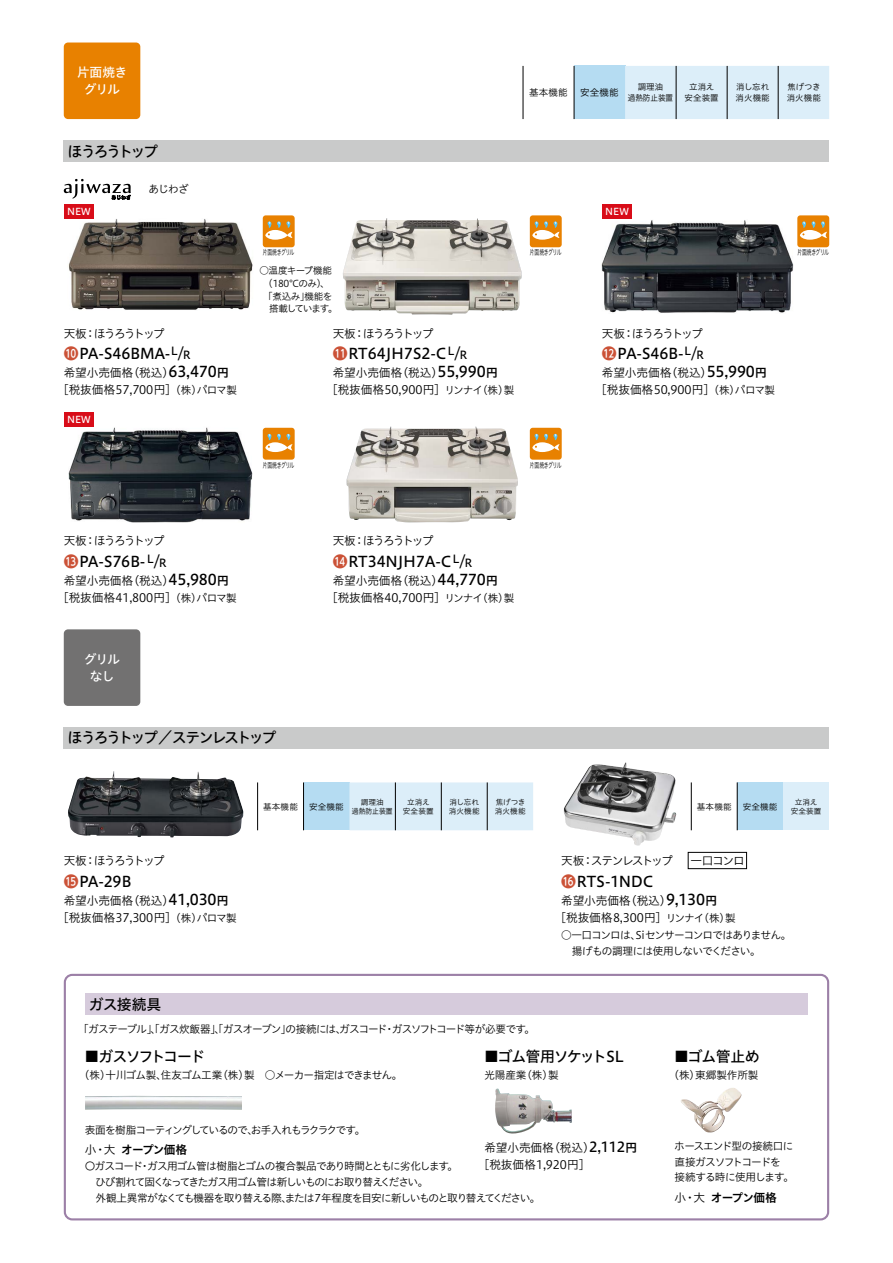
<style>
.page{position:relative;width:893px;height:1263px;background:#fff}
.page>*{position:absolute;margin:0;border:0;box-sizing:border-box;transform-origin:0 0}
.t1{font:14.85px "Hiragino UD Sans Std N W5";letter-spacing:-.04em;color:#000}
.t2{font:14.85px "Hiragino UD Sans Std N W5";letter-spacing:-.015em;color:#000}
.t3{font:14.85px "Hiragino UD Sans Std N W5";letter-spacing:-.15em;color:#000}
.t4{font:14.85px "Hiragino UD Sans Std N W5";letter-spacing:-.085em;color:#000}
.t5{font:14.85px "Hiragino UD Sans Std N W5";letter-spacing:-.14em;color:#000}
.t6{font:12.75px/17px "Hiragino UD Sans Std N W5";letter-spacing:-.075em;color:#fff;text-align:center}
.t7{font:11.7px/17px "Hiragino UD Sans Std N W3";letter-spacing:-.01em;color:#000;text-align:center}
.t8{font:11.7px "Hiragino UD Sans Std N W3";letter-spacing:-.15em;color:#000}
.t9{font:11.7px "Hiragino UD Sans Std N W6";letter-spacing:-.065em;color:#000}
.t10{font:11.7px "Hiragino UD Sans Std N W3";letter-spacing:-.14em;color:#000}
.t11{font:10.65px/15.9px "Hiragino UD Sans Std N W3";letter-spacing:-.085em;color:#000}
.t12{font:10.65px/15.9px "Hiragino UD Sans Std N W3";letter-spacing:-.065em;color:#000}
.t13{font:9.6px/12.8px "Hiragino UD Sans Std N W3";letter-spacing:-.06em;color:#000}
.t14{font:9.6px "Hiragino UD Sans Std N W5";color:#fff}
.t15{font:9.6px "Hiragino UD Sans Std N W3";letter-spacing:-.025em;color:#000}
.t16{font:8.55px/10.6px "Hiragino UD Sans Std N W3";letter-spacing:.01em;color:#000}
.t17{font:8.55px/10.6px "Hiragino UD Sans Std N W3";letter-spacing:-.01em;color:#000;text-align:center}
.t18{font:7.65px/9.6px "Hiragino UD Sans Std N W3";letter-spacing:-.005em;color:#000;text-align:center}
.t19{font:7.5px "Hiragino UD Sans Std N W3";letter-spacing:-.085em;color:#000;scale:.65 1}
.s1{font-family:"UD Shin Go NT Pr 6 N";font-weight:500;color:#cb5237}
.s2{font-size:11.1px}
.s3{font-family:"Hiragino UD Sans Std N W5";font-size:14.85px}
.s4{font-family:"Hiragino UD Sans Std N W6"}
.s5{font-size:10.65px}
.s6{font-family:"Hiragino UD Sans Std N W3"}
.s7{font-family:"Hiragino UD Sans Std N W5";font-size:13.8px}
</style>
<div class="page">
<div style="left:64px;top:974px;width:765px;height:246px;border:2px solid #9c80a7;border-radius:7px"></div>
<img style="left:495px;top:1088px;width:77px;height:45px">
<img style="left:564px;top:762px;width:112px;height:84px">
<img style="left:681px;top:1088px;width:61px;height:45px">
<div style="left:688px;top:852px;width:59px;height:17px;border:1px solid #000"></div>
<img style="left:68px;top:427px;width:185px;height:95px">
<img style="left:347px;top:426px;width:171px;height:96px">
<div style="left:263px;top:428px;width:32px;height:32px;background:#e88100;border-radius:3px"></div>
<svg style="left:265px;top:433px;width:28px;height:19px"></svg>
<div style="left:530px;top:428px;width:32px;height:32px;background:#e88100;border-radius:3px"></div>
<svg style="left:532px;top:433px;width:28px;height:19px"></svg>
<div style="left:64px;top:727px;width:765px;height:21px;background:#c9caca"></div>
<div style="left:85px;top:994px;width:723px;height:21px;background:#d6cbdc"></div>
<div style="left:64px;top:140px;width:765px;height:22px;background:#c9caca"></div>
<svg style="left:64px;top:179px;width:67px;height:21px"></svg>
<img style="left:343px;top:218px;width:179px;height:97px">
<img style="left:602px;top:220px;width:191px;height:93px">
<div style="left:263px;top:215px;width:32px;height:32px;background:#e88100;border-radius:3px"></div>
<svg style="left:265px;top:221px;width:28px;height:19px"></svg>
<div style="left:530px;top:215px;width:32px;height:32px;background:#e88100;border-radius:3px"></div>
<svg style="left:532px;top:221px;width:28px;height:19px"></svg>
<div style="left:797px;top:215px;width:32px;height:32px;background:#e88100;border-radius:3px"></div>
<svg style="left:800px;top:221px;width:27px;height:19px"></svg>
<div style="left:64px;top:43px;width:76px;height:76px;background:#e88100;border-radius:4px"></div>
<div style="left:64px;top:629px;width:76px;height:77px;background:#727171;border-radius:4px"></div>
<div style="left:574px;top:66px;width:51px;height:53px;background:#b5dcf2"></div>
<div style="left:625px;top:66px;width:204px;height:53px;background:#dceef9"></div>
<hr style="left:523px;top:66px;width:1px;height:53px;background:#000">
<hr style="left:574px;top:66px;width:1px;height:53px;background:#000">
<hr style="left:676px;top:66px;width:1px;height:53px;background:#000">
<hr style="left:727px;top:66px;width:1px;height:53px;background:#000">
<hr style="left:778px;top:66px;width:1px;height:53px;background:#000">
<div style="left:304px;top:782px;width:45px;height:48px;background:#b5dcf2"></div>
<div style="left:349px;top:782px;width:184px;height:48px;background:#dceef9"></div>
<hr style="left:257px;top:782px;width:1px;height:48px;background:#000">
<hr style="left:303px;top:782px;width:1px;height:48px;background:#000">
<hr style="left:395px;top:782px;width:1px;height:48px;background:#000">
<hr style="left:441px;top:782px;width:1px;height:48px;background:#000">
<hr style="left:487px;top:782px;width:1px;height:48px;background:#000">
<div style="left:737px;top:782px;width:46px;height:48px;background:#b5dcf2"></div>
<div style="left:783px;top:782px;width:46px;height:48px;background:#dceef9"></div>
<hr style="left:691px;top:782px;width:1px;height:48px;background:#000">
<hr style="left:737px;top:782px;width:1px;height:48px;background:#000">
<img style="left:68px;top:219px;width:185px;height:91px">
<img style="left:68px;top:771px;width:175px;height:66px">
<div style="left:64px;top:204px;width:30px;height:15px;background:#d80c18"></div>
<div style="left:64px;top:412px;width:30px;height:15px;background:#d80c18"></div>
<div style="left:602px;top:204px;width:30px;height:15px;background:#d80c18"></div>
<p class="t6" style="left:77px;top:63px;width:52px">片面焼きグリル</p>
<h1 class="t3" style="left:68px;top:140px;width:92px">ほうろうトップ</h1>
<p class="t11" style="left:149px;top:181px;width:42px">あじわざ</p>
<p class="t14" style="left:67px;top:204px;width:25px">NEW</p>
<p class="t8" style="left:64px;top:324px;width:102px">天板：ほうろうトップ</p>
<h1 class="t2" style="left:64px;top:342px;width:128px"><span class="s1">❿</span>PA-S46BMA-<sup>L</sup>/<span class="s2">R</span></h1>
<p class="t7" style="left:57px;top:363px;width:181px">希望小売価格（税込）<span class="s3">63,470</span><span class="s4">円<br></span>［税抜価格57,700円］<span class="s5">（株）パロマ製</span></p>
<p class="t14" style="left:67px;top:412px;width:25px">NEW</p>
<p class="t15" style="left:529px;top:85px;width:40px">基本機能</p>
<p class="t15" style="left:580px;top:85px;width:40px">安全機能</p>
<p class="t17" style="left:628px;top:81px;width:47px">調理油<br>過熱防止装置</p>
<p class="t16" style="left:684px;top:81px;width:36px;text-align:center">立消え安全装置</p>
<p class="t16" style="left:735px;top:81px;width:36px">消し忘れ消火機能</p>
<p class="t16" style="left:787px;top:81px;width:36px">焦げつき消火機能</p>
<p class="t14" style="left:605px;top:204px;width:25px">NEW</p>
<p class="t19" style="left:263px;top:247px;width:50px">片面焼きグリル</p>
<p class="t19" style="left:530px;top:247px;width:50px">片面焼きグリル</p>
<p class="t19" style="left:797px;top:247px;width:50px">片面焼きグリル</p>
<p class="t13" style="left:259px;top:264px;width:80px">○温度キープ機能　（180℃のみ）、　「煮込み」機能を　搭載しています。</p>
<p class="t8" style="left:333px;top:324px;width:102px">天板：ほうろうトップ</p>
<h1 class="t2" style="left:333px;top:342px;width:136px"><span class="s1">⓫</span>RT64JH7S2-C<sup>L</sup>/<span class="s2">R</span></h1>
<p class="t7" style="left:326px;top:363px;width:190px;text-align:left;text-indent:7px">希望小売価格（税込）<span class="s3">55,990</span><span class="s4">円<br></span>［税抜価格50,900円］<span class="s5">リンナイ（株）製</span></p>
<p class="t19" style="left:263px;top:459px;width:50px">片面焼きグリル</p>
<p class="t19" style="left:530px;top:459px;width:50px">片面焼きグリル</p>
<p class="t8" style="left:602px;top:324px;width:102px">天板：ほうろうトップ</p>
<h1 class="t1" style="left:602px;top:342px;width:104px"><span class="s1">⓬</span>PA-S46B-<sup>L</sup>/<span class="s2">R</span></h1>
<p class="t7" style="left:595px;top:363px;width:181px">希望小売価格（税込）<span class="s3">55,990</span><span class="s4">円<br></span>［税抜価格50,900円］<span class="s5">（株）パロマ製</span></p>
<p class="t8" style="left:64px;top:532px;width:102px">天板：ほうろうトップ</p>
<h1 class="t1" style="left:64px;top:550px;width:104px"><span class="s1">⓭</span>PA-S76B-<sup>L</sup>/<span class="s2">R</span></h1>
<p class="t7" style="left:57px;top:571px;width:181px">希望小売価格（税込）<span class="s3">45,980</span><span class="s4">円</span>［税抜価格41,800円］<span class="s5">（株）パロマ製</span></p>
<p class="t6" style="left:84px;top:650px;width:38px">グリルなし</p>
<p class="t8" style="left:333px;top:532px;width:102px">天板：ほうろうトップ</p>
<h1 class="t2" style="left:333px;top:550px;width:141px"><span class="s1">⓮</span>RT34NJH7A-C<sup>L</sup>/<span class="s2">R</span></h1>
<p class="t7" style="left:326px;top:571px;width:190px;text-align:left;text-indent:7px">希望小売価格（税込）<span class="s3">44,770</span><span class="s4">円<br></span>［税抜価格40,700円］<span class="s5">リンナイ（株）製</span></p>
<h1 class="t3" style="left:68px;top:726px;width:210px">ほうろうトップ／ステンレストップ</h1>
<p class="t8" style="left:64px;top:852px;width:102px">天板：ほうろうトップ</p>
<h1 class="t1" style="left:64px;top:870px;width:69px"><span class="s1">⓯</span>PA-29B</h1>
<p class="t7" style="left:57px;top:891px;width:181px">希望小売価格（税込）<span class="s3">41,030</span><span class="s4">円<br></span>［税抜価格37,300円］<span class="s5">（株）パロマ製</span></p>
<h1 class="t1" style="left:89px;top:993px;width:74px">ガス接続具</h1>
<p class="t16" style="left:263px;top:801px;width:36px">基本機能</p>
<p class="t16" style="left:309px;top:801px;width:36px">安全機能</p>
<p class="t18" style="left:352px;top:796px;width:42px">調理油<br>過熱防止装置</p>
<p class="t18" style="left:403px;top:796px;width:32px">立消え安全装置</p>
<p class="t18" style="left:449px;top:796px;width:32px;text-align:left">消し忘れ消火機能</p>
<p class="t18" style="left:495px;top:796px;width:32px;text-align:left">焦げつき消火機能</p>
<p class="t16" style="left:697px;top:801px;width:36px">基本機能</p>
<p class="t16" style="left:743px;top:801px;width:36px">安全機能</p>
<p class="t18" style="left:791px;top:796px;width:32px">立消え安全装置</p>
<p class="t10" style="left:561px;top:852px;width:113px">天板：ステンレストップ</p>
<h1 class="t1" style="left:561px;top:870px;width:94px"><span class="s1">⓰</span>RTS-1NDC</h1>
<p class="t7" style="left:554px;top:891px;width:183px;text-align:left;text-indent:7px">希望小売価格（税込）<span class="s3">9,130</span><span class="s4">円<br></span>［税抜価格8,300円］<span class="s5">リンナイ（株）製</span></p>
<p class="t11" style="left:561px;top:926px;width:232px">○一口コンロは、Siセンサーコンロではありません。　揚げもの調理には使用しないでください。</p>
<p class="t7" style="left:690px;top:851px;width:56px">一口コンロ</p>
<p class="t11" style="left:78px;top:1020px;width:458px">「ガステーブル」、「ガス炊飯器」、「ガスオーブン」の接続には、ガスコード・ガスソフトコード等が必要です。</p>
<h1 class="t5" style="left:85px;top:1045px;width:122px">■ガスソフトコード</h1>
<p class="t11" style="left:79px;top:1067px;width:325px">（株）十川ゴム製、住友ゴム工業（株）製　○メーカー指定はできません。</p>
<h1 class="t4" style="left:484px;top:1045px;width:141px">■ゴム管用ソケットSL</h1>
<p class="t11" style="left:484px;top:1067px;width:76px">光陽産業（株）製</p>
<p class="t11" style="left:85px;top:1121px;width:282px">表面を樹脂コーティングしているので、お手入れもラクラクです。</p>
<p class="t9" style="left:85px;top:1141px;width:104px"><span class="s6">小・大</span> オープン価格</p>
<p class="t11" style="left:85px;top:1158px;width:457px">〇ガスコード・ガス用ゴム管は樹脂とゴムの複合製品であり時間とともに劣化します。<br>　ひび割れて固くなってきたガス用ゴム管は新しいものにお取り替えください。<br>　外観上異常がなくても機器を取り替える際、または7年程度を目安に新しいものと取り替えてください。</p>
<p class="t7" style="left:478px;top:1138px;width:161px;text-align:left;text-indent:7px">希望小売価格（税込）<span class="s7">2,112</span><span class="s4">円</span>［税抜価格1,920円］</p>
<h1 class="t1" style="left:674px;top:1045px;width:87px">■ゴム管止め</h1>
<p class="t11" style="left:669px;top:1067px;width:91px">（株）東郷製作所製</p>
<p class="t12" style="left:674px;top:1137px;width:121px">ホースエンド型の接続口に直接ガスソフトコードを<br>接続する時に使用します。</p>
<p class="t9" style="left:675px;top:1188px;width:104px"><span class="s6">小・大</span> オープン価格</p>
</div>
